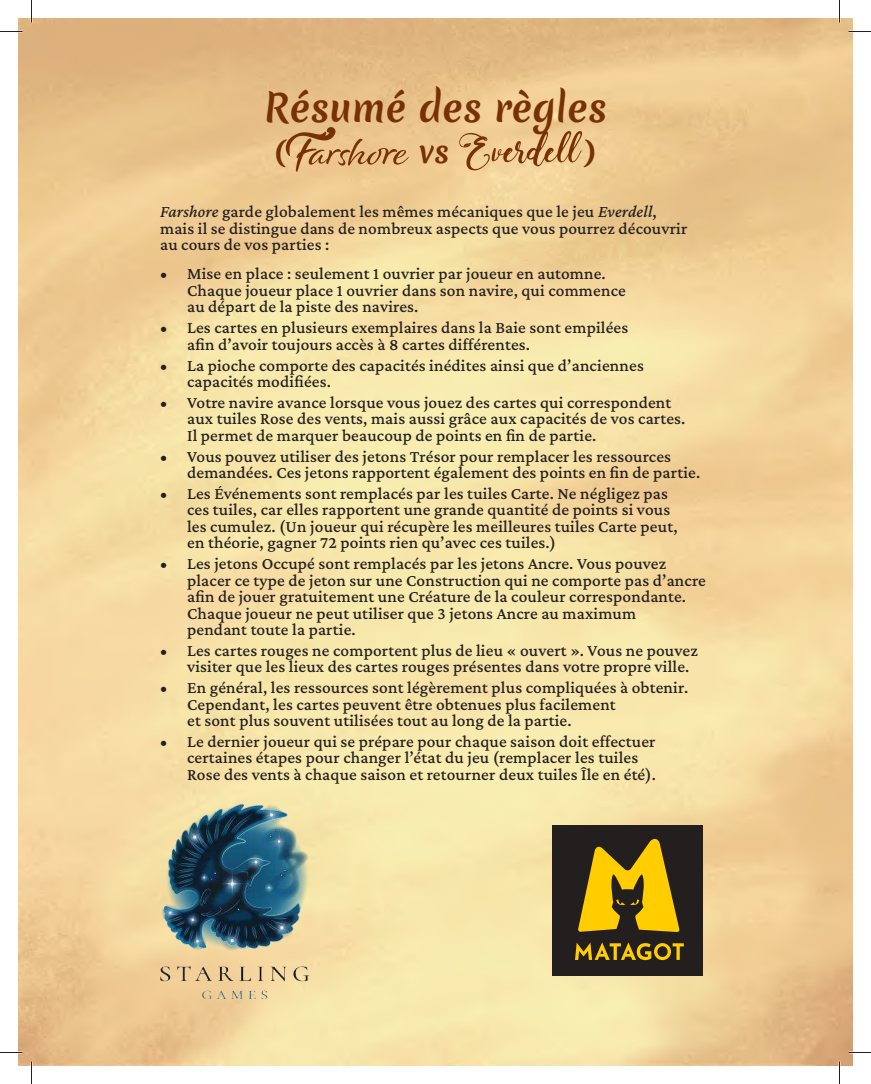
<style>
.page{position:relative;width:871px;height:1084px;background:#fff}
.page>*{position:absolute;margin:0;border:0;box-sizing:border-box;transform-origin:0 0}
.t1{font:37.5px "Merienda One";color:#783006}
.t2{font:30px "Merienda One";color:#783006}
.t3{font:500 17.25px/16.5px "Crimson Pro";letter-spacing:.01em;color:#241f1f}
.s1{font-style:italic}
</style>
<div class="page">
<img style="left:19px;top:19px;width:833px;height:1046px">
<svg style="left:286px;top:126px;width:123px;height:46px;background:#d7ab75"></svg>
<svg style="left:459px;top:131px;width:123px;height:39px;background:#d6ad77"></svg>
<img style="left:160px;top:803px;width:148px;height:195px">
<div style="left:552px;top:825px;width:151px;height:151px;background:#241f1f"></div>
<svg style="left:578px;top:839px;width:102px;height:93px"></svg>
<svg style="left:575px;top:942px;width:109px;height:18px"></svg>
<hr style="left:0;top:1051px;width:22px;height:2px;background:#fff">
<hr style="left:848px;top:1051px;width:23px;height:2px;background:#fff">
<hr style="left:838px;top:0;width:2px;height:22px;background:#fff">
<hr style="left:838px;top:1061px;width:2px;height:22px;background:#fff">
<svg style="left:0;top:31px;width:22px;height:1px"></svg>
<svg style="left:848px;top:31px;width:23px;height:1px"></svg>
<svg style="left:0;top:1052px;width:22px;height:1px"></svg>
<svg style="left:848px;top:1052px;width:23px;height:1px"></svg>
<svg style="left:31px;top:0;width:1px;height:22px"></svg>
<svg style="left:31px;top:1061px;width:1px;height:22px"></svg>
<svg style="left:839px;top:0;width:1px;height:22px"></svg>
<svg style="left:839px;top:1061px;width:1px;height:22px"></svg>
<h1 class="t1" style="left:264px;top:81px;width:344px">Résumé des règles</h1>
<h2 class="t2" style="left:275px;top:130px;width:12px">(</h2>
<h2 class="t2" style="left:419px;top:130px;width:32px">vs</h2>
<h2 class="t2" style="left:585px;top:130px;width:12px">)</h2>
<p class="t3" style="left:160px;top:203px;width:529px"><span class="s1">Farshore</span> garde globalement les mêmes mécaniques que le jeu <span class="s1">Everdell</span>, mais il se distingue dans de nombreux aspects que vous pourrez découvrir au cours de vos parties :</p>
<p class="t3" style="left:187px;top:265px;width:440px;text-indent:-27px">• Mise en place : seulement 1 ouvrier par joueur en automne.<br>Chaque joueur place 1 ouvrier dans son navire, qui commence au départ de la piste des navires.</p>
<p class="t3" style="left:187px;top:319px;width:443px;text-indent:-27px">• Les cartes en plusieurs exemplaires dans la Baie sont empilées afin d’avoir toujours accès à 8 cartes différentes.</p>
<p class="t3" style="left:187px;top:356px;width:458px;text-indent:-27px">• La pioche comporte des capacités inédites ainsi que d’anciennes capacités modifiées.</p>
<p class="t3" style="left:187px;top:393px;width:500px;text-indent:-27px">• Votre navire avance lorsque vous jouez des cartes qui correspondent aux tuiles Rose des vents, mais aussi grâce aux capacités de vos cartes.<br>Il permet de marquer beaucoup de points en fin de partie.</p>
<p class="t3" style="left:187px;top:447px;width:515px;text-indent:-27px">• Vous pouvez utiliser des jetons Trésor pour remplacer les ressources demandées. Ces jetons rapportent également des points en fin de partie.</p>
<p class="t3" style="left:187px;top:484px;width:492px;text-indent:-27px">• Les Événements sont remplacés par les tuiles Carte. Ne négligez pas ces tuiles, car elles rapportent une grande quantité de points si vous les cumulez. (Un joueur qui récupère les meilleures tuiles Carte peut, en théorie, gagner 72 points rien qu’avec ces tuiles.)</p>
<p class="t3" style="left:187px;top:555px;width:520px;text-indent:-27px">• Les jetons Occupé sont remplacés par les jetons Ancre. Vous pouvez placer ce type de jeton sur une Construction qui ne comporte pas d’ancre afin de jouer gratuitement une Créature de la couleur correspondante.<br>Chaque joueur ne peut utiliser que 3 jetons Ancre au maximum<br>pendant toute la partie.</p>
<p class="t3" style="left:187px;top:641px;width:512px;text-indent:-27px">• Les cartes rouges ne comportent plus de lieu « ouvert ». Vous ne pouvez visiter que les lieux des cartes rouges présentes dans votre propre ville.</p>
<p class="t3" style="left:187px;top:679px;width:503px;text-indent:-27px">• En général, les ressources sont légèrement plus compliquées à obtenir.<br>Cependant, les cartes peuvent être obtenues plus facilement<br>et sont plus souvent utilisées tout au long de la partie.</p>
<p class="t3" style="left:187px;top:732px;width:470px;text-indent:-27px">• Le dernier joueur qui se prépare pour chaque saison doit effectuer certaines étapes pour changer l’état du jeu (remplacer les tuiles<br>Rose des vents à chaque saison et retourner deux tuiles Île en été).</p>
</div>
